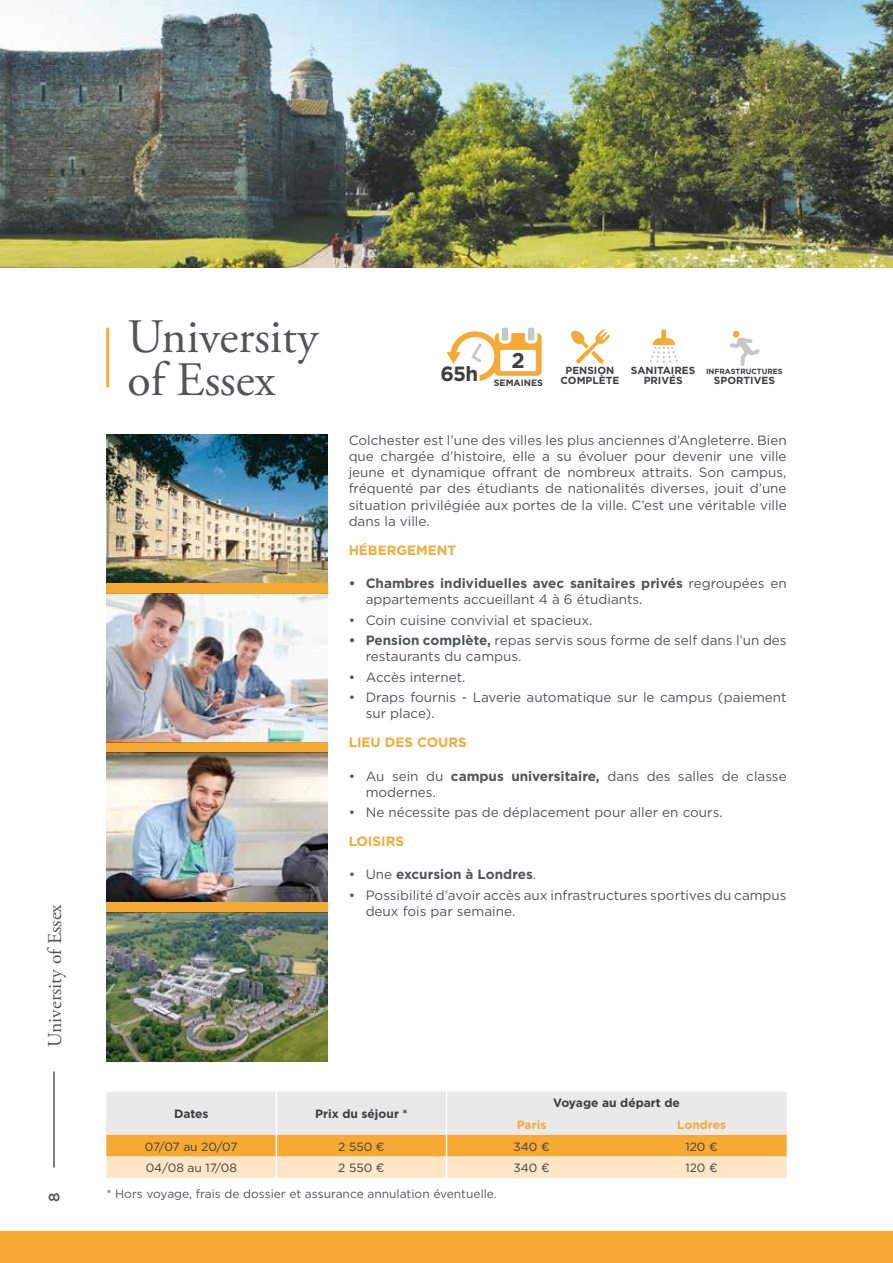
<style>
.page{position:relative;width:893px;height:1263px;background:#fff}
.page>*{position:absolute;margin:0;border:0;box-sizing:border-box;transform-origin:0 0}
.t1{font:48px/43.5px "Adobe Garamond Pro";color:#505559}
.t2{font:700 21.3px "Gotham";color:#3e3d40}
.t3{font:700 20.55px "Gotham";color:#3e3d40}
.t4{font:19.5px "Adobe Garamond Pro";color:#505559}
.t5{font:500 15px "Gotham";color:#505559}
.t6{font:13.5px/16.2px "Gotham";color:#505559}
.t7{font:700 13.5px "Gotham";color:#f6aa34}
.t8{font:700 13.5px "Gotham";color:#505559}
.t9{font:12px "Gotham";color:#505559}
.t10{font:12px "Gotham";color:#3e3d40}
.t11{font:700 12px "Gotham";color:#3e3d40}
.t12{font:700 12px "Gotham";color:#f6aa34}
.t13{font:700 10.35px/9.8px "Gotham";color:#3e3d40;text-align:center}
.t14{font:700 9.15px "Gotham";color:#3e3d40}
.t15{font:700 7.5px "Gotham";color:#3e3d40}
.s1{font-weight:700}
.s2{font-weight:400}
</style>
<div class="page">
<div style="left:0;top:1231px;width:893px;height:32px;background:#f6aa34"></div>
<hr style="left:106px;top:328px;width:3px;height:59px;background:#f6aa34">
<img style="left:106px;top:593px;width:221px;height:149px">
<img style="left:106px;top:753px;width:221px;height:149px">
<img style="left:106px;top:434px;width:221px;height:149px">
<img style="left:106px;top:912px;width:221px;height:149px">
<svg style="left:106px;top:1092px;width:681px;height:86px;background:#f1d8b4"></svg>
<svg style="left:571px;top:329px;width:39px;height:35px"></svg>
<svg style="left:730px;top:331px;width:30px;height:35px"></svg>
<svg style="left:447px;top:331px;width:95px;height:50px"></svg>
<div style="left:502px;top:328px;width:6px;height:12px;background:#c6c7c8;border-radius:2px"></div>
<div style="left:528px;top:328px;width:6px;height:12px;background:#c6c7c8;border-radius:2px"></div>
<svg style="left:649px;top:330px;width:29px;height:33px"></svg>
<div style="left:106px;top:902px;width:221px;height:10px;background:#f6aa34"></div>
<div style="left:106px;top:742px;width:221px;height:11px;background:#f6aa34"></div>
<div style="left:106px;top:583px;width:221px;height:10px;background:#f6aa34"></div>
<hr style="left:53px;top:1071px;width:2px;height:96px;background:#505559">
<img style="left:0;top:0;width:893px;height:268px">
<h3 class="t4" style="left:43px;top:1046px;width:144px;rotate:-90deg">University of Essex</h3>
<p class="t5" style="left:44px;top:1202px;width:11px;rotate:-90deg">8</p>
<h1 class="t1" style="left:127px;top:316px;width:192px">University of Essex</h1>
<h3 class="t3" style="left:440px;top:360px;width:39px">65h</h3>
<h2 class="t2" style="left:511px;top:347px;width:15px">2</h2>
<p class="t13" style="left:631px;top:365px;width:66px">SANITAIRES<br>PRIVÉS</p>
<p class="t13" style="left:560px;top:366px;width:60px">PENSION<br>COMPLÈTE</p>
<p class="t15" style="left:706px;top:367px;width:78px">INFRASTRUCTURES</p>
<p class="t14" style="left:494px;top:376px;width:51px">SEMAINES</p>
<p class="t13" style="left:714px;top:375px;width:62px">SPORTIVES</p>
<p class="t6" style="left:349px;top:432px;width:439px;text-align:justify">Colchester est l’une des villes les plus anciennes d’Angleterre. Bien que chargée d’histoire, elle a su évoluer pour devenir une ville jeune et dynamique offrant de nombreux attraits. Son campus, fréquenté par des étudiants de nationalités diverses, jouit d’une situation privilégiée aux portes de la ville. C’est une véritable ville dans la ville.</p>
<p class="t7" style="left:349px;top:541px;width:109px">HÉBERGEMENT</p>
<p class="t6" style="left:366px;top:575px;width:422px;text-indent:-17px"><span class="s1">• Chambres individuelles avec sanitaires privés</span> regroupées en appartements accueillant 4 à 6 étudiants.</p>
<p class="t6" style="left:349px;top:611px;width:245px">• Coin cuisine convivial et spacieux.</p>
<p class="t6" style="left:366px;top:632px;width:422px;text-indent:-17px"><span class="s1">• Pension complète,</span> repas servis sous forme de self dans l’un des restaurants du campus.</p>
<p class="t6" style="left:349px;top:669px;width:118px">• Accès internet.</p>
<p class="t6" style="left:366px;top:689px;width:422px;text-indent:-17px">• Draps fournis - Laverie automatique sur le campus (paiement sur place).</p>
<p class="t7" style="left:349px;top:734px;width:120px">LIEU DES COURS</p>
<p class="t6" style="left:366px;top:767px;width:422px;text-indent:-17px">• Au sein du <span class="s1">campus universitaire,</span> dans des salles de classe modernes.</p>
<p class="t6" style="left:349px;top:804px;width:376px">• Ne nécessite pas de déplacement pour aller en cours.</p>
<p class="t7" style="left:349px;top:832px;width:57px">LOISIRS</p>
<p class="t8" style="left:349px;top:866px;width:189px"><span class="s2">• Une</span> excursion à Londres<span class="s2">.</span></p>
<p class="t6" style="left:366px;top:887px;width:422px;text-indent:-17px">• Possibilité d’avoir accès aux infrastructures sportives du campus deux fois par semaine.</p>
<p class="t11" style="left:174px;top:1106px;width:36px">Dates</p>
<p class="t11" style="left:315px;top:1106px;width:94px">Prix du séjour *</p>
<p class="t11" style="left:553px;top:1095px;width:128px">Voyage au départ de</p>
<p class="t12" style="left:517px;top:1117px;width:31px">Paris</p>
<p class="t12" style="left:677px;top:1117px;width:51px">Londres</p>
<p class="t10" style="left:145px;top:1138px;width:94px">07/07 au 20/07</p>
<p class="t10" style="left:338px;top:1138px;width:48px">2 550 €</p>
<p class="t10" style="left:513px;top:1138px;width:38px">340 €</p>
<p class="t10" style="left:685px;top:1138px;width:34px">120 €</p>
<p class="t10" style="left:146px;top:1160px;width:93px">04/08 au 17/08</p>
<p class="t10" style="left:338px;top:1160px;width:48px">2 550 €</p>
<p class="t10" style="left:513px;top:1160px;width:38px">340 €</p>
<p class="t10" style="left:685px;top:1160px;width:34px">120 €</p>
<p class="t9" style="left:106px;top:1186px;width:392px">* Hors voyage, frais de dossier et assurance annulation éventuelle.</p>
</div>
